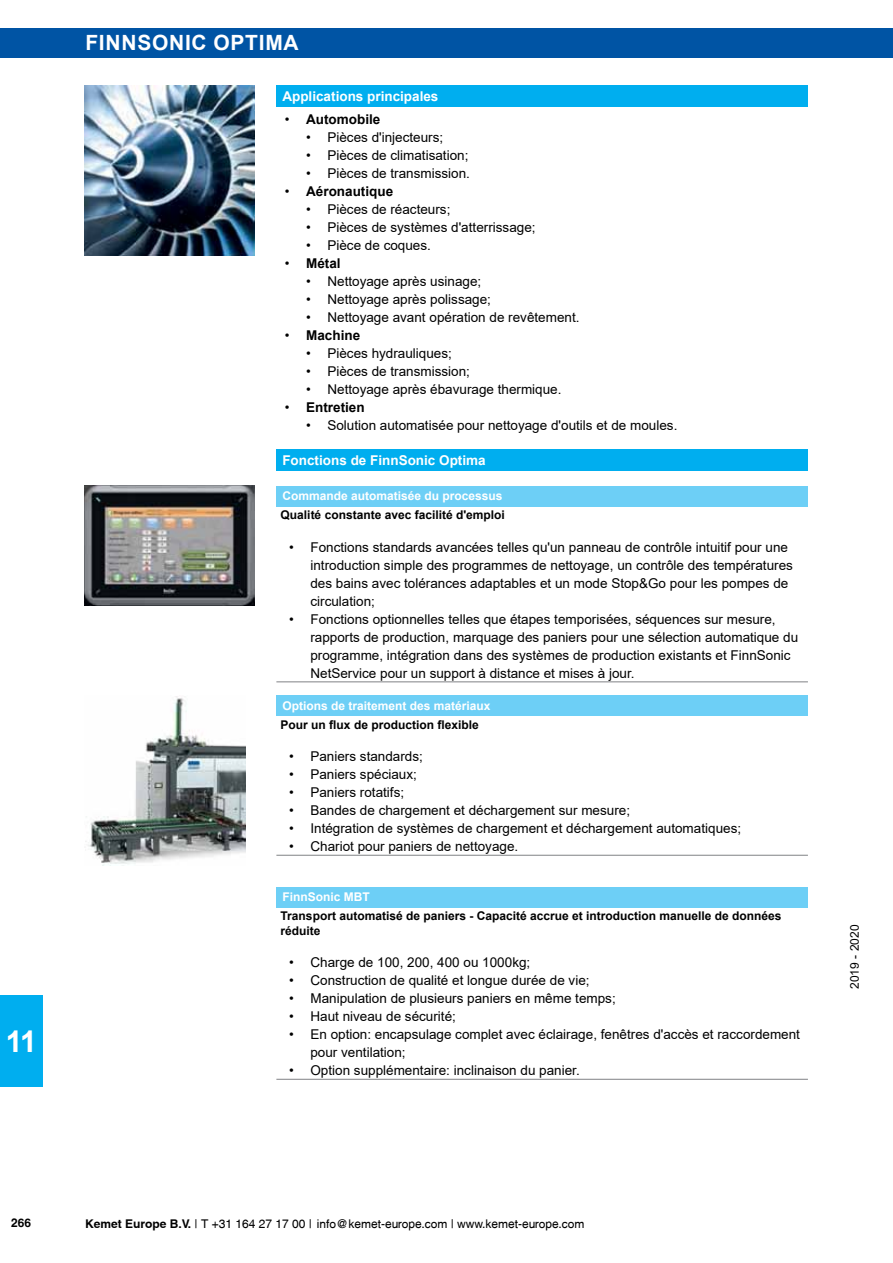
<style>
.page{position:relative;width:893px;height:1263px;background:#fff}
.page>*{position:absolute;margin:0;border:0;box-sizing:border-box;transform-origin:0 0}
.t1{font:700 30px "Arial";color:#fff}
.t2{font:700 21px "Arial";letter-spacing:.035em;color:#fff}
.t3{font:13.5px/18px "Arial";color:#000}
.t4{font:700 13.5px "Arial";color:#fff}
.t5{font:700 13.5px "Arial";color:#000}
.t6{font:700 12px/14.4px "Arial";color:#000}
.t7{font:700 12px "Arial";color:#fff}
.t8{font:12px "Swansea";color:#000}
.t9{font:12px "Arial";color:#000}
.t10{font:700 12px "Swansea";color:#000}
.s1{font-weight:400}
.s2{font-weight:700}
</style>
<div class="page">
<div style="left:0;top:28px;width:893px;height:29px;background:#0054a4"></div>
<div style="left:0;top:996px;width:43px;height:91px;background:#00aeef"></div>
<div style="left:276px;top:85px;width:532px;height:22px;background:#00aeef"></div>
<div style="left:276px;top:449px;width:532px;height:22px;background:#00aeef"></div>
<div style="left:276px;top:486px;width:532px;height:20px;background:#6dcff6"></div>
<hr style="left:276px;top:682px;width:532px;height:1px;background:#808285">
<div style="left:276px;top:695px;width:532px;height:21px;background:#6dcff6"></div>
<hr style="left:276px;top:855px;width:532px;height:1px;background:#808285">
<div style="left:276px;top:887px;width:532px;height:20px;background:#6dcff6"></div>
<hr style="left:276px;top:1079px;width:532px;height:1px;background:#808285">
<img style="left:84px;top:85px;width:170px;height:170px">
<img style="left:84px;top:486px;width:170px;height:120px">
<img style="left:85px;top:696px;width:160px;height:169px">
<h1 class="t1" style="left:6px;top:1020px;width:32px">11</h1>
<h2 class="t2" style="left:85px;top:28px;width:215px">FinnSonic Optima</h2>
<p class="t4" style="left:282px;top:87px;width:158px">Applications principales</p>
<p class="t5" style="left:285px;top:110px;width:97px"><span class="s1">•</span> Automobile</p>
<p class="t3" style="left:306px;top:128px;width:139px">• Pièces d'injecteurs;</p>
<p class="t3" style="left:306px;top:146px;width:164px">• Pièces de climatisation;</p>
<p class="t3" style="left:306px;top:164px;width:165px">• Pièces de transmission.</p>
<p class="t5" style="left:285px;top:182px;width:110px"><span class="s1">•</span> Aéronautique</p>
<p class="t3" style="left:306px;top:200px;width:146px">• Pièces de réacteurs;</p>
<p class="t3" style="left:306px;top:218px;width:231px">• Pièces de systèmes d'atterrissage;</p>
<p class="t3" style="left:306px;top:236px;width:126px">• Pièce de coques.</p>
<p class="t5" style="left:285px;top:254px;width:57px"><span class="s1">•</span> Métal</p>
<p class="t3" style="left:306px;top:272px;width:177px">• Nettoyage après usinage;</p>
<p class="t3" style="left:306px;top:290px;width:186px">• Nettoyage après polissage;</p>
<p class="t3" style="left:306px;top:308px;width:275px">• Nettoyage avant opération de revêtement.</p>
<p class="t5" style="left:285px;top:326px;width:77px"><span class="s1">•</span> Machine</p>
<p class="t3" style="left:306px;top:344px;width:147px">• Pièces hydrauliques;</p>
<p class="t3" style="left:306px;top:362px;width:165px">• Pièces de transmission;</p>
<p class="t3" style="left:306px;top:380px;width:257px">• Nettoyage après ébavurage thermique.</p>
<p class="t5" style="left:285px;top:398px;width:81px"><span class="s1">•</span> Entretien</p>
<p class="t3" style="left:306px;top:416px;width:373px">• Solution automatisée pour nettoyage d'outils et de moules.</p>
<p class="t4" style="left:282px;top:451px;width:205px">Fonctions de FinnSonic Optima</p>
<p class="t7" style="left:282px;top:488px;width:222px">Commande automatisée du processus</p>
<p class="t6" style="left:281px;top:508px;width:226px">Qualité constante avec facilité d'emploi</p>
<p class="t3" style="left:310px;top:538px;width:484px;text-indent:-21px">• Fonctions standards avancées telles qu'un panneau de contrôle intuitif pour une introduction simple des programmes de nettoyage, un contrôle des températures des bains avec tolérances adaptables et un mode Stop&amp;Go pour les pompes de circulation;</p>
<p class="t3" style="left:310px;top:610px;width:489px;text-indent:-21px">• Fonctions optionnelles telles que étapes temporisées, séquences sur mesure, rapports de production, marquage des paniers pour une sélection automatique du programme, intégration dans des systèmes de production existants et FinnSonic NetService pour un support à distance et mises à jour.</p>
<p class="t7" style="left:282px;top:697px;width:210px">Options de traitement des matériaux</p>
<p class="t6" style="left:281px;top:717px;width:200px">Pour un flux de production flexible</p>
<p class="t3" style="left:289px;top:747px;width:135px">• Paniers standards;</p>
<p class="t3" style="left:289px;top:765px;width:129px">• Paniers spéciaux;</p>
<p class="t3" style="left:289px;top:783px;width:117px">• Paniers rotatifs;</p>
<p class="t3" style="left:289px;top:801px;width:342px">• Bandes de chargement et déchargement sur mesure;</p>
<p class="t3" style="left:289px;top:819px;width:453px">• Intégration de systèmes de chargement et déchargement automatiques;</p>
<p class="t3" style="left:289px;top:837px;width:231px">• Chariot pour paniers de nettoyage.</p>
<p class="t7" style="left:282px;top:889px;width:88px">FinnSonic MBT</p>
<p class="t6" style="left:281px;top:909px;width:502px">Transport automatisé de paniers - Capacité accrue et introduction manuelle de données réduite</p>
<p class="t3" style="left:289px;top:953px;width:243px">• Charge de 100, 200, 400 ou 1000kg;</p>
<p class="t3" style="left:289px;top:971px;width:302px">• Construction de qualité et longue durée de vie;</p>
<p class="t3" style="left:289px;top:989px;width:328px">• Manipulation de plusieurs paniers en même temps;</p>
<p class="t3" style="left:289px;top:1007px;width:168px">• Haut niveau de sécurité;</p>
<p class="t3" style="left:310px;top:1025px;width:491px;text-indent:-21px">• En option: encapsulage complet avec éclairage, fenêtres d'accès et raccordement pour ventilation;</p>
<p class="t3" style="left:289px;top:1061px;width:292px">• Option supplémentaire: inclinaison du panier.</p>
<p class="t9" style="left:846px;top:989px;width:66px;rotate:-90deg">2019 - 2020</p>
<p class="t10" style="left:11px;top:1215px;width:22px">266</p>
<p class="t8" style="left:85px;top:1216px;width:501px"><span class="s2">Kemet Europe B.V.</span> | T +31 164 27 17 00 | info@kemet-europe.com | www.kemet-europe.com</p>
</div>
